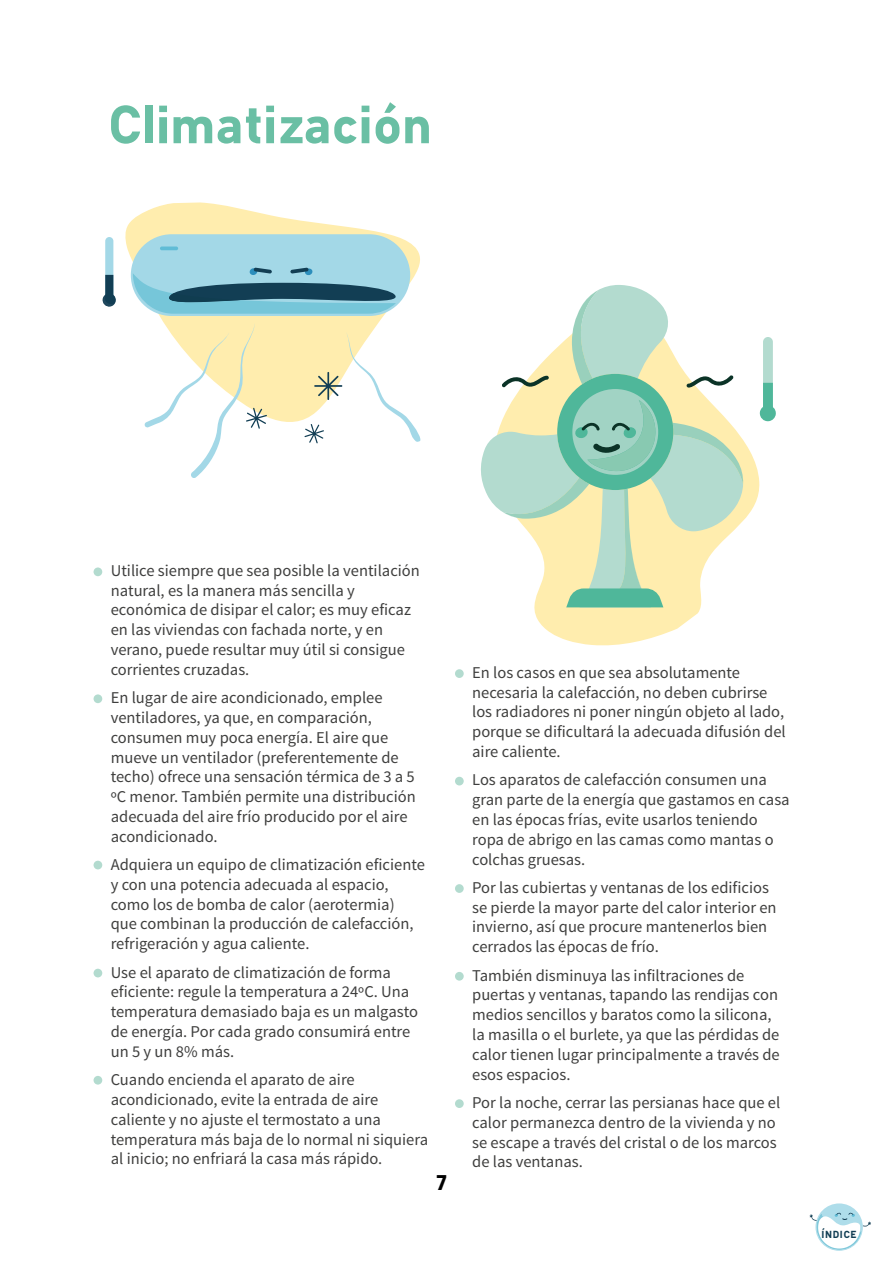
<style>
.page{position:relative;width:893px;height:1263px;background:#fff}
.page>*{position:absolute;margin:0;border:0;box-sizing:border-box;transform-origin:0 0}
.t1{font:700 52.95px "Klima";color:#6abfa4}
.t2{font:700 21px "Klima";color:#000}
.t3{font:16.5px/19.8px "Source Sans Pro";color:#3f3f3e}
.t4{font:700 10.2px "Klima";letter-spacing:.07em;color:#123e54}
</style>
<div class="page">
<svg style="left:534px;top:445px;width:226px;height:201px"></svg>
<svg style="left:125px;top:202px;width:295px;height:220px;fill:#ffedae"></svg>
<svg style="left:809px;top:1203px;width:62px;height:48px"></svg>
<div style="left:94px;top:567px;width:8px;height:9px;background:#b3dbcf;border-radius:50%"></div>
<div style="left:94px;top:694px;width:8px;height:9px;background:#b3dbcf;border-radius:50%"></div>
<div style="left:94px;top:861px;width:8px;height:8px;background:#b3dbcf;border-radius:50%"></div>
<div style="left:94px;top:1076px;width:8px;height:8px;background:#b3dbcf;border-radius:50%"></div>
<div style="left:94px;top:969px;width:8px;height:8px;background:#b3dbcf;border-radius:50%"></div>
<div style="left:455px;top:669px;width:9px;height:9px;background:#b3dbcf;border-radius:50%"></div>
<div style="left:455px;top:777px;width:9px;height:8px;background:#b3dbcf;border-radius:50%"></div>
<div style="left:455px;top:884px;width:9px;height:9px;background:#b3dbcf;border-radius:50%"></div>
<div style="left:455px;top:972px;width:9px;height:9px;background:#b3dbcf;border-radius:50%"></div>
<div style="left:455px;top:1099px;width:9px;height:9px;background:#b3dbcf;border-radius:50%"></div>
<svg style="left:481px;top:285px;width:265px;height:322px"></svg>
<div style="left:763px;top:337px;width:10px;height:81px;background:#b3dbcf;border-radius:5px"></div>
<svg style="left:759px;top:383px;width:17px;height:39px"></svg>
<div style="left:131px;top:234px;width:279px;height:82px;background:#a3d8e7;border-radius:41px"></div>
<svg style="left:304px;top:332px;width:117px;height:111px"></svg>
<svg style="left:144px;top:323px;width:123px;height:155px"></svg>
<svg style="left:133px;top:268px;width:263px;height:46px"></svg>
<div style="left:105px;top:237px;width:8px;height:67px;background:#a3d8e7;border-radius:4px"></div>
<svg style="left:102px;top:293px;width:14px;height:14px"></svg>
<svg style="left:103px;top:275px;width:10px;height:31px"></svg>
<svg style="left:160px;top:246px;width:18px;height:4px"></svg>
<h1 class="t1" style="left:111px;top:76px;width:325px">Climatización</h1>
<p class="t3" style="left:111px;top:561px;width:311px">Utilice siempre que sea posible la ventilación natural, es la manera más sencilla y económica de disipar el calor; es muy eficaz en las viviendas con fachada norte, y en verano, puede resultar muy útil si consigue corrientes cruzadas.</p>
<p class="t3" style="left:111px;top:688px;width:307px">En lugar de aire acondicionado, emplee ventiladores, ya que, en comparación, consumen muy poca energía. El aire que mueve un ventilador (preferentemente de techo) ofrece una sensación térmica de 3 a 5 ºC menor. También permite una distribución adecuada del aire frío producido por el aire acondicionado.</p>
<p class="t3" style="left:111px;top:855px;width:316px">Adquiera un equipo de climatización eficiente y con una potencia adecuada al espacio, como los de bomba de calor (aerotermia) que combinan la producción de calefacción, refrigeración y agua caliente.</p>
<p class="t3" style="left:111px;top:962px;width:309px">Use el aparato de climatización de forma eficiente: regule la temperatura a 24ºC. Una temperatura demasiado baja es un malgasto de energía. Por cada grado consumirá entre un 5 y un 8% más.</p>
<p class="t3" style="left:111px;top:1070px;width:319px">Cuando encienda el aparato de aire acondicionado, evite la entrada de aire caliente y no ajuste el termostato a una temperatura más baja de lo normal ni siquiera al inicio; no enfriará la casa más rápido.</p>
<p class="t2" style="left:436px;top:1163px;width:13px">7</p>
<p class="t3" style="left:472px;top:663px;width:315px">En los casos en que sea absolutamente necesaria la calefacción, no deben cubrirse los radiadores ni poner ningún objeto al lado, porque se dificultará la adecuada difusión del aire caliente.</p>
<p class="t3" style="left:472px;top:770px;width:319px">Los aparatos de calefacción consumen una gran parte de la energía que gastamos en casa en las épocas frías, evite usarlos teniendo ropa de abrigo en las camas como mantas o colchas gruesas.</p>
<p class="t3" style="left:472px;top:878px;width:306px">Por las cubiertas y ventanas de los edificios se pierde la mayor parte del calor interior en invierno, así que procure mantenerlos bien cerrados las épocas de frío.</p>
<p class="t3" style="left:472px;top:965px;width:309px">También disminuya las infiltraciones de puertas y ventanas, tapando las rendijas con medios sencillos y baratos como la silicona, la masilla o el burlete, ya que las pérdidas de calor tienen lugar principalmente a través de esos espacios.</p>
<p class="t3" style="left:472px;top:1093px;width:310px">Por la noche, cerrar las persianas hace que el calor permanezca dentro de la vivienda y no se escape a través del cristal o de los marcos de las ventanas.</p>
<p class="t4" style="left:822px;top:1224px;width:37px">ÍNDICE</p>
</div>
